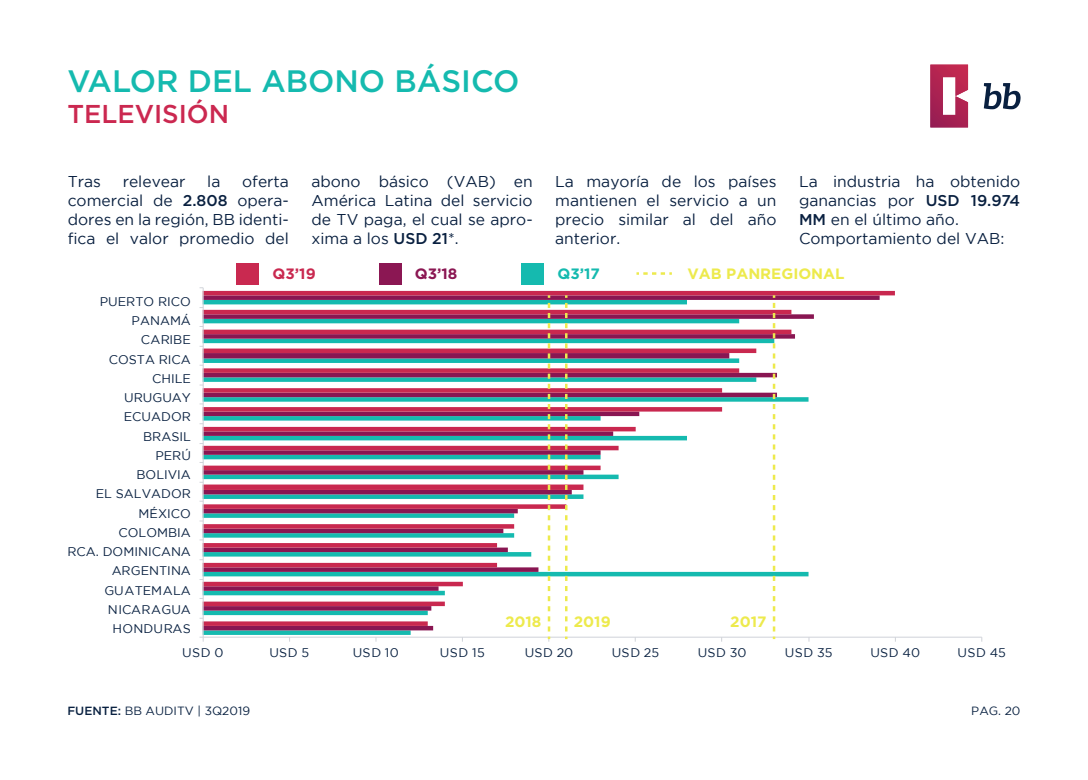
<style>
.page{position:relative;width:1088px;height:780px;background:#fff}
.page>*{position:absolute;margin:0;border:0;box-sizing:border-box;transform-origin:0 0}
.t1{font:500 31px "Gotham";color:#15baaf}
.t2{font:500 25.75px "Gotham";color:#cb2850}
.t3{font:15.62px/18.8px "Gotham";color:#092040;text-align:justify}
.t4{font:700 15px "Gotham";color:#edea4d}
.t5{font:700 15px "Gotham";color:#c92950}
.t6{font:700 15px "Gotham";color:#8b1753}
.t7{font:700 15px "Gotham";color:#15baaf}
.t8{font:12.5px "Gotham";color:#092141}
.t9{font:12.5px "Gotham";letter-spacing:.02em;color:#092141}
.t10{font:11.88px "Gotham";color:#092141}
.s1{font-weight:500}
</style>
<div class="page">
<svg style="left:930px;top:65px;width:38px;height:62px"></svg>
<svg style="left:984px;top:83px;width:36px;height:26px"></svg>
<div style="left:237px;top:263px;width:22px;height:21px;background:#c92950"></div>
<div style="left:379px;top:263px;width:22px;height:21px;background:#8b1753"></div>
<div style="left:521px;top:263px;width:23px;height:21px;background:#15baaf"></div>
<svg style="left:636px;top:272px;width:36px;height:3px"></svg>
<svg style="left:204px;top:291px;width:691px;height:335px"></svg>
<hr style="left:203px;top:636px;width:779px;height:1px;background:#d0d3d9">
<hr style="left:203px;top:288px;width:1px;height:349px;background:#d0d3d9">
<svg style="left:200px;top:636px;width:4px;height:5px"></svg>
<svg style="left:548px;top:295px;width:2px;height:346px"></svg>
<svg style="left:565px;top:295px;width:2px;height:344px"></svg>
<svg style="left:773px;top:295px;width:2px;height:344px"></svg>
<h1 class="t1" style="left:67px;top:63px;width:454px">VALOR DEL ABONO BÁSICO</h1>
<h2 class="t2" style="left:67px;top:99px;width:163px">TELEVISIÓN</h2>
<p class="t3" style="left:68px;top:172px;width:223px;text-indent:174px">oferta comercial de <span class="s1">2.808</span> opera&shy;dores en la región, BB identi&shy;fica el valor promedio del</p>
<p class="t3" style="left:311px;top:172px;width:223px">abono básico (VAB) en América Latina del servicio de TV paga, el cual se apro&shy;xima a los <span class="s1">USD 21</span>*.</p>
<p class="t3" style="left:555px;top:172px;width:223px">La mayoría de los países mantienen el servicio a un precio similar al del año anterior.</p>
<p class="t3" style="left:799px;top:172px;width:223px;text-align:left">La industria ha obtenido ganancias por <span class="s1">USD 19.974<br>MM</span> en el último año.<br>Comportamiento del VAB:</p>
<p class="t3" style="left:68px;top:172px;width:35px">Tras</p>
<p class="t3" style="left:123px;top:172px;width:64px">relevear</p>
<p class="t3" style="left:207px;top:172px;width:15px">la</p>
<p class="t8" style="left:100px;top:294px;width:93px">PUERTO RICO</p>
<p class="t8" style="left:132px;top:314px;width:61px">PANAMÁ</p>
<p class="t8" style="left:141px;top:333px;width:52px">CARIBE</p>
<p class="t8" style="left:109px;top:352px;width:84px">COSTA RICA</p>
<p class="t8" style="left:152px;top:371px;width:40px">CHILE</p>
<p class="t8" style="left:124px;top:390px;width:68px">URUGUAY</p>
<p class="t8" style="left:124px;top:410px;width:69px">ECUADOR</p>
<p class="t8" style="left:143px;top:429px;width:49px">BRASIL</p>
<p class="t8" style="left:155px;top:448px;width:37px">PERÚ</p>
<p class="t8" style="left:136px;top:467px;width:56px">BOLIVIA</p>
<p class="t8" style="left:96px;top:487px;width:97px">EL SALVADOR</p>
<p class="t8" style="left:139px;top:506px;width:54px">MÉXICO</p>
<p class="t8" style="left:119px;top:525px;width:74px">COLOMBIA</p>
<p class="t8" style="left:67px;top:544px;width:125px">RCA. DOMINICANA</p>
<p class="t8" style="left:112px;top:564px;width:81px">ARGENTINA</p>
<p class="t8" style="left:104px;top:583px;width:88px">GUATEMALA</p>
<p class="t9" style="left:108px;top:602px;width:85px">NICARAGUA</p>
<p class="t8" style="left:113px;top:621px;width:80px">HONDURAS</p>
<p class="t5" style="left:273px;top:265px;width:45px">Q3’19</p>
<p class="t6" style="left:415px;top:265px;width:44px">Q3’18</p>
<p class="t7" style="left:557px;top:265px;width:44px">Q3’17</p>
<p class="t4" style="left:687px;top:264px;width:159px">VAB PANREGIONAL</p>
<p class="t4" style="left:505px;top:613px;width:38px">2018</p>
<p class="t4" style="left:574px;top:613px;width:38px">2019</p>
<p class="t4" style="left:730px;top:613px;width:38px">2017</p>
<p class="t8" style="left:182px;top:645px;width:43px">USD 0</p>
<p class="t8" style="left:269px;top:645px;width:41px">USD 5</p>
<p class="t8" style="left:353px;top:645px;width:48px">USD 10</p>
<p class="t8" style="left:440px;top:645px;width:46px">USD 15</p>
<p class="t8" style="left:525px;top:645px;width:50px">USD 20</p>
<p class="t8" style="left:612px;top:645px;width:49px">USD 25</p>
<p class="t8" style="left:698px;top:645px;width:50px">USD 30</p>
<p class="t8" style="left:785px;top:645px;width:49px">USD 35</p>
<p class="t8" style="left:870px;top:645px;width:51px">USD 40</p>
<p class="t8" style="left:957px;top:645px;width:50px">USD 45</p>
<p class="t10" style="left:67px;top:704px;width:184px"><span class="s1">FUENTE:</span> BB AUDITV | 3Q2019</p>
<p class="t10" style="left:971px;top:704px;width:51px">PAG. 20</p>
</div>
